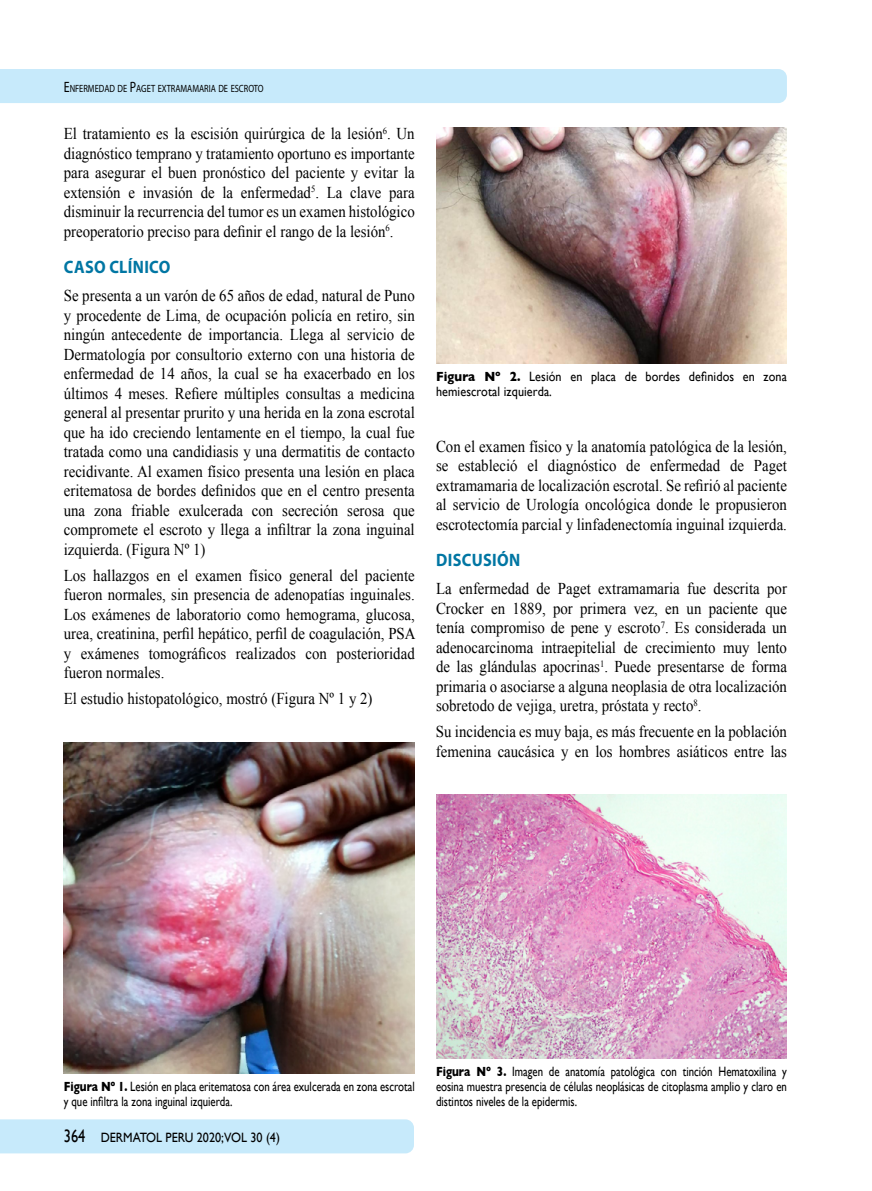
<style>
.page{position:relative;width:872px;height:1191px;background:#fff}
.page>*{position:absolute;margin:0;border:0;box-sizing:border-box;transform-origin:0 0}
.t1{font:700 18px "Myriad Pro";letter-spacing:.02em;color:#0076a3;scale:.9 1}
.t2{font:16.5px/19.5px "Times New Roman";color:#000;text-align:justify;scale:.9 1}
.t3{font:13.5px/15px "Gill Sans";color:#000;scale:.8 1}
.t4{font:13.5px/15px "Gill Sans";color:#000;scale:.9 1}
.t5{font:10.5px "Myriad Pro";color:#000;scale:.8 1}
.s1{font-size:15px}
.s2{font-weight:700}
.s3{font-size:18px}
</style>
<div class="page">
<div style="left:0;top:69px;width:787px;height:34px;background:#c7eafb"></div>
<div style="left:0;top:1119px;width:414px;height:34px;background:#c7eafb"></div>
<img style="left:64px;top:742px;width:351px;height:331px">
<img style="left:436px;top:128px;width:351px;height:235px">
<img style="left:436px;top:795px;width:351px;height:263px">
<p class="t5" style="left:64px;top:82px;width:251px"><span class="s1">E</span> NFERMEDAD DE <span class="s1">P</span>AGET EXTRAMAMARIA DE ESCROTO</p>
<p class="t2" style="left:64px;top:123px;width:391px">El tratamiento es la escisión quirúrgica de la lesión<sup>6</sup>. Un diagnóstico temprano y tratamiento oportuno es importante para asegurar el buen pronóstico del paciente y evitar la extensión e invasión de la enfermedad<sup>5</sup>. La clave para disminuir la recurrencia del tumor es un examen histológico preoperatorio preciso para definir el rango de la lesión<sup>6</sup>.</p>
<p class="t1" style="left:64px;top:255px;width:120px">CASO CLÍNICO</p>
<p class="t2" style="left:64px;top:285px;width:391px">Se presenta a un varón de 65 años de edad, natural de Puno y procedente de Lima, de ocupación policía en retiro, sin ningún antecedente de importancia. Llega al servicio de Dermatología por consultorio externo con una historia de enfermedad de 14 años, la cual se ha exacerbado en los últimos 4 meses. Refiere múltiples consultas a medicina general al presentar prurito y una herida en la zona escrotal que ha ido creciendo lentamente en el tiempo, la cual fue tratada como una candidiasis y una dermatitis de contacto recidivante. Al examen físico presenta una lesión en placa eritematosa de bordes definidos que en el centro presenta una zona friable exulcerada con secreción serosa que compromete el escroto y llega a infiltrar la zona inguinal izquierda. (Figura Nº 1)</p>
<p class="t2" style="left:64px;top:565px;width:392px">Los hallazgos en el examen físico general del paciente fueron normales, sin presencia de adenopatías inguinales.<br>Los exámenes de laboratorio como hemograma, glucosa, urea, creatinina, perfil hepático, perfil de coagulación, PSA y exámenes tomográficos realizados con posterioridad fueron normales.</p>
<p class="t2" style="left:64px;top:688px;width:344px">El estudio histopatológico, mostró (Figura Nº 1 y 2)</p>
<p class="t4" style="left:436px;top:369px;width:391px"><span class="s2">Figura Nº 2.</span> Lesión en placa de bordes definidos en zona hemiescrotal izquierda.</p>
<p class="t2" style="left:436px;top:436px;width:391px">Con el examen físico y la anatomía patológica de la lesión, se estableció el diagnóstico de enfermedad de Paget extramamaria de localización escrotal. Se refirió al paciente al servicio de Urología oncológica donde le propusieron escrotectomía parcial y linfadenectomía inguinal izquierda.</p>
<p class="t1" style="left:436px;top:548px;width:95px">DISCUSIÓN</p>
<p class="t2" style="left:436px;top:578px;width:391px">La enfermedad de Paget extramamaria fue descrita por Crocker en 1889, por primera vez, en un paciente que tenía compromiso de pene y escroto<sup>7</sup>. Es considerada un adenocarcinoma intraepitelial de crecimiento muy lento de las glándulas apocrinas<sup>1</sup>. Puede presentarse de forma primaria o asociarse a alguna neoplasia de otra localización sobretodo de vejiga, uretra, próstata y recto<sup>8</sup>.</p>
<p class="t2" style="left:436px;top:721px;width:391px">Su incidencia es muy baja, es más frecuente en la población femenina caucásica y en los hombres asiáticos entre las</p>
<p class="t3" style="left:64px;top:1078px;width:440px"><span class="s2">Figura Nº 1.</span> Lesión en placa eritematosa con área exulcerada en zona escrotal y que infiltra la zona inguinal izquierda.</p>
<p class="t4" style="left:64px;top:1130px;width:242px"><span class="s3">364</span> DERMATOL PERU 2020;VOL 30 (4)</p>
<p class="t3" style="left:436px;top:1063px;width:440px;text-align:justify"><span class="s2">Figura Nº 3.</span> Imagen de anatomía patológica con tinción Hematoxilina y eosina muestra presencia de células neoplásicas de citoplasma amplio y claro en distintos niveles de la epidermis.</p>
</div>
